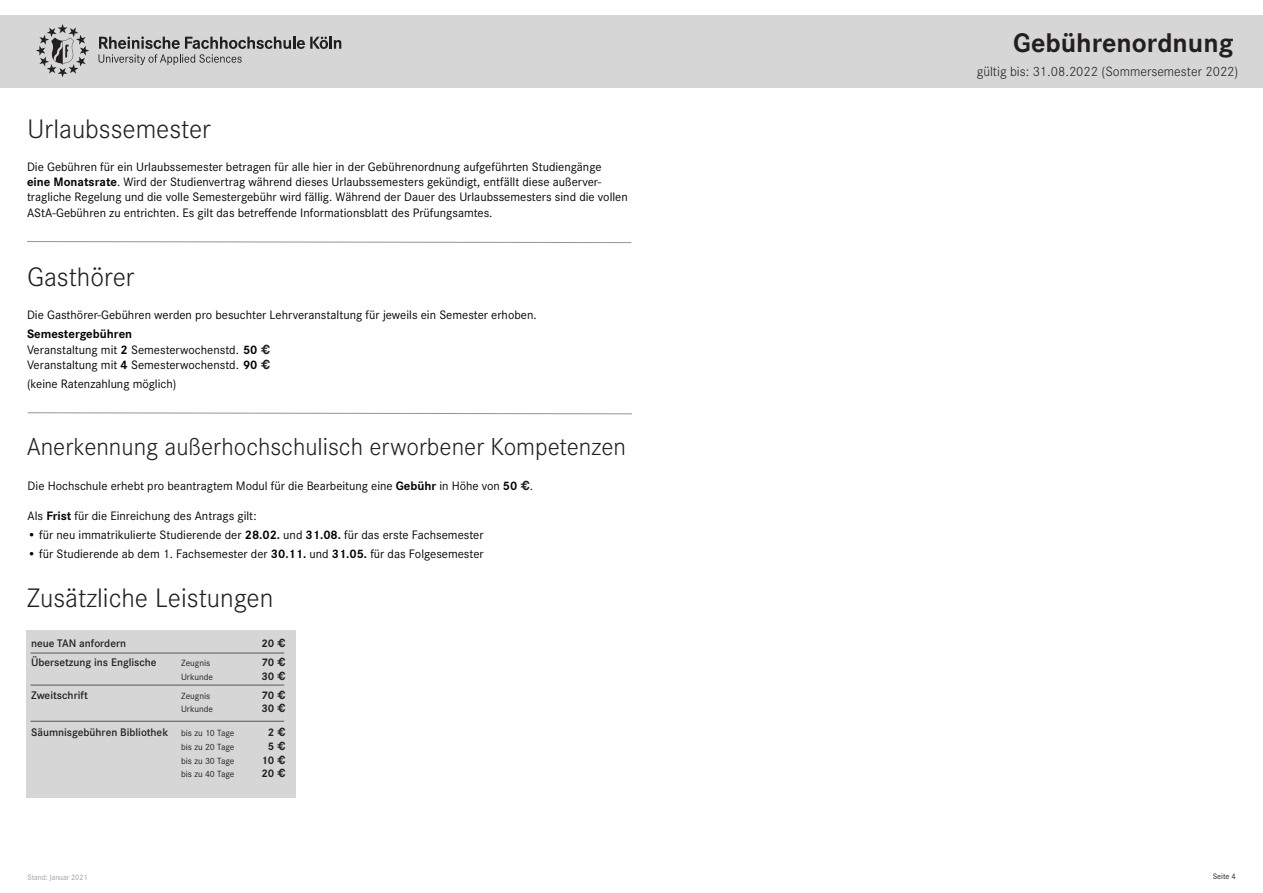
<style>
.page{position:relative;width:1263px;height:893px;background:#fff}
.page>*{position:absolute;margin:0;border:0;box-sizing:border-box;transform-origin:0 0}
.t1{font:700 27.9px "Corporate S";color:#231f20}
.t2{font:300 27.75px "Corporate S";color:#231f20}
.t3{font:300 25.5px "Corporate S";color:#231f20}
.t4{font:300 13.95px "Corporate S";color:#231f20}
.t5{font:12.67px/15.2px "Corporate S";color:#040503}
.t6{font:600 11.4px "Corporate S";color:#231f20}
.t7{font:700 11.4px "Corporate S";color:#231f20}
.t8{font:9.3px "Corporate S";color:#231f20}
.t9{font:500 8.25px "Corporate S";letter-spacing:-.01em;color:#a8a9ad;scale:.94 1}
.t10{font:8.25px "Corporate S";color:#231f20}
.s1{font-weight:700}
.s2{font-family:"Helvetica";font-weight:700;color:#231f20}
.s3{font-family:"Helvetica"}
.s4{font-weight:400;font-size:9.3px}
</style>
<div class="page">
<div style="left:0;top:15px;width:1263px;height:72px;background:#d6d6d6"></div>
<svg style="left:99px;top:36px;width:242px;height:29px"></svg>
<svg style="left:36px;top:24px;width:53px;height:53px"></svg>
<div style="left:27px;top:630px;width:269px;height:168px;background:#d6d6d6"></div>
<hr style="left:31px;top:653px;width:253px;height:1px;background:#57585a">
<hr style="left:31px;top:685px;width:253px;height:1px;background:#57585a">
<hr style="left:31px;top:721px;width:253px;height:1px;background:#57585a">
<svg style="left:27px;top:241px;width:605px;height:2px"></svg>
<svg style="left:27px;top:412px;width:605px;height:2px"></svg>
<h2 class="t2" style="left:28px;top:111px;width:185px">Urlaubssemester</h2>
<p class="t5" style="left:27px;top:159px;width:602px">Die Gebühren für ein Urlaubssemester betragen für alle hier in der Gebührenordnung aufgeführten Studiengänge <span class="s1">eine Monatsrate</span>. Wird der Studienvertrag während dieses Urlaubssemesters gekündigt, entfällt diese außerver&shy;tragliche Regelung und die volle Semestergebühr wird fällig. Während der Dauer des Urlaubssemesters sind die vollen AStA-Gebühren zu entrichten. Es gilt das betreffende Informationsblatt des Prüfungsamtes.</p>
<h2 class="t2" style="left:27px;top:259px;width:109px">Gasthörer</h2>
<p class="t5" style="left:27px;top:307px;width:511px">Die Gasthörer-Gebühren werden pro besuchter Lehrveranstaltung für jeweils ein Semester erhoben.</p>
<p class="t5" style="left:27px;top:326px;width:245px"><span class="s1">Semestergebühren<br></span>Veranstaltung mit <span class="s1">2</span> Semesterwochenstd. <span class="s1">50</span> <span class="s2">€<br></span>Veranstaltung mit <span class="s1">4</span> Semesterwochenstd. <span class="s1">90</span> <span class="s2">€</span></p>
<p class="t5" style="left:27px;top:376px;width:151px">(keine Ratenzahlung möglich)</p>
<h3 class="t3" style="left:27px;top:430px;width:601px">Anerkennung außerhochschulisch erworbener Kompetenzen</h3>
<p class="t5" style="left:28px;top:477px;width:507px">Die Hochschule erhebt pro beantragtem Modul für die Bearbeitung eine <span class="s1">Gebühr</span> in Höhe von <span class="s1">50</span> <span class="s2">€</span>.</p>
<p class="t5" style="left:28px;top:508px;width:230px">Als <span class="s1">Frist</span> für die Einreichung des Antrags gilt:</p>
<p class="t5" style="left:28px;top:527px;width:457px">• für neu immatrikulierte Studierende der <span class="s1">28.02.</span> und <span class="s1">31.08.</span> für das erste Fachsemester</p>
<p class="t5" style="left:28px;top:546px;width:457px">• für Studierende ab dem 1. Fachsemester der <span class="s1">30.11.</span> und <span class="s1">31.05.</span> für das Folgesemester</p>
<h2 class="t2" style="left:27px;top:580px;width:248px">Zusätzliche Leistungen</h2>
<p class="t6" style="left:31px;top:637px;width:97px">neue TAN anfordern</p>
<p class="t7" style="left:261px;top:636px;width:26px">20 <span class="s3">€</span></p>
<p class="t6" style="left:31px;top:656px;width:127px">Übersetzung ins Englische</p>
<p class="t8" style="left:181px;top:657px;width:31px">Zeugnis</p>
<p class="t7" style="left:261px;top:654px;width:26px">70 <span class="s3">€</span></p>
<p class="t8" style="left:181px;top:671px;width:33px">Urkunde</p>
<p class="t7" style="left:261px;top:668px;width:26px">30 <span class="s3">€</span></p>
<p class="t6" style="left:31px;top:688px;width:58px">Zweitschrift</p>
<p class="t8" style="left:181px;top:689px;width:31px">Zeugnis</p>
<p class="t7" style="left:261px;top:687px;width:26px">70 <span class="s3">€</span></p>
<p class="t8" style="left:181px;top:703px;width:33px">Urkunde</p>
<p class="t7" style="left:261px;top:701px;width:26px">30 <span class="s3">€</span></p>
<p class="t6" style="left:31px;top:726px;width:205px">Säumnisgebühren Bibliothek <span class="s4">bis zu 10 Tage</span></p>
<p class="t7" style="left:268px;top:725px;width:19px">2 <span class="s3">€</span></p>
<p class="t8" style="left:181px;top:741px;width:55px">bis zu 20 Tage</p>
<p class="t7" style="left:268px;top:738px;width:19px">5 <span class="s3">€</span></p>
<p class="t8" style="left:181px;top:754px;width:55px">bis zu 30 Tage</p>
<p class="t7" style="left:261px;top:752px;width:26px">10 <span class="s3">€</span></p>
<p class="t8" style="left:181px;top:768px;width:55px">bis zu 40 Tage</p>
<p class="t7" style="left:261px;top:766px;width:26px">20 <span class="s3">€</span></p>
<p class="t9" style="left:28px;top:872px;width:65px">Stand: Januar 2021</p>
<h1 class="t1" style="left:1013px;top:23px;width:222px">Gebührenordnung</h1>
<p class="t4" style="left:977px;top:62px;width:263px">gültig bis: 31.08.2022 (Sommersemester 2022)</p>
<p class="t10" style="left:1213px;top:871px;width:25px">Seite 4</p>
</div>
